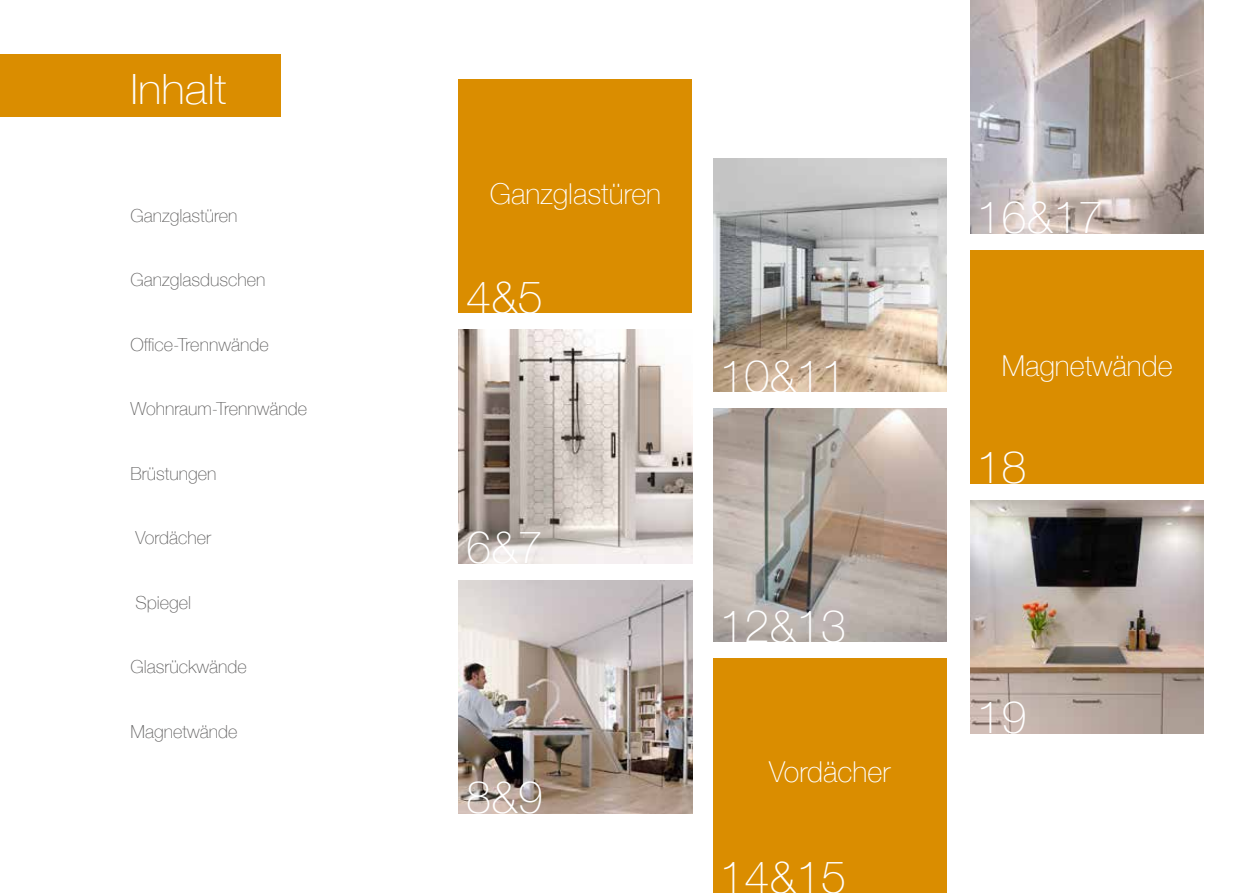
<style>
.page{position:relative;width:1259px;height:893px;background:#fff}
.page>*{position:absolute;margin:0;border:0;box-sizing:border-box;transform-origin:0 0}
.t1{font:100 45px "Helvetica Neue";color:#fff}
.t2{font:100 41.7px "Helvetica Neue";color:#fff;scale:1.08 1}
.t3{font:100 28.8px "Helvetica Neue";color:#fff}
.t4{font:100 18px "Helvetica Neue";color:#646363}
</style>
<div class="page">
<div style="left:0;top:54px;width:281px;height:63px;background:#da8d00"></div>
<img style="left:459px;top:330px;width:233px;height:233px">
<img style="left:459px;top:580px;width:233px;height:233px">
<div style="left:459px;top:80px;width:233px;height:233px;background:#da8d00"></div>
<img style="left:713px;top:159px;width:233px;height:233px">
<img style="left:970px;top:500px;width:234px;height:233px">
<div style="left:713px;top:659px;width:233px;height:234px;background:#da8d00"></div>
<img style="left:713px;top:409px;width:233px;height:233px">
<div style="left:970px;top:250px;width:234px;height:233px;background:#da8d00"></div>
<img style="left:970px;top:0;width:234px;height:233px">
<h2 class="t2" style="left:130px;top:58px;width:91px">Inhalt</h2>
<p class="t4" style="left:130px;top:202px;width:109px">Ganzglastüren</p>
<p class="t4" style="left:130px;top:266px;width:137px">Ganzglasduschen</p>
<p class="t4" style="left:130px;top:331px;width:140px">Office-Trennwände</p>
<p class="t4" style="left:130px;top:395px;width:178px">Wohnraum-Trennwände</p>
<p class="t4" style="left:130px;top:460px;width:88px">Brüstungen</p>
<p class="t4" style="left:135px;top:524px;width:77px">Vordächer</p>
<p class="t4" style="left:135px;top:589px;width:57px">Spiegel</p>
<p class="t4" style="left:130px;top:653px;width:118px">Glasrückwände</p>
<p class="t4" style="left:130px;top:718px;width:108px">Magnetwände</p>
<h3 class="t3" style="left:490px;top:171px;width:173px">Ganzglastüren</h3>
<h1 class="t1" style="left:466px;top:263px;width:78px">4&amp;5</h1>
<h1 class="t1" style="left:466px;top:513px;width:78px">6&amp;7</h1>
<h1 class="t1" style="left:466px;top:763px;width:78px">8&amp;9</h1>
<h1 class="t1" style="left:719px;top:342px;width:128px">10&amp;11</h1>
<h1 class="t1" style="left:719px;top:592px;width:128px">12&amp;13</h1>
<h3 class="t3" style="left:769px;top:750px;width:123px">Vordächer</h3>
<h1 class="t1" style="left:719px;top:843px;width:128px">14&amp;15</h1>
<h1 class="t1" style="left:976px;top:183px;width:128px">16&amp;17</h1>
<h3 class="t3" style="left:1001px;top:344px;width:173px">Magnetwände</h3>
<h1 class="t1" style="left:976px;top:433px;width:52px">18</h1>
<h1 class="t1" style="left:976px;top:683px;width:52px">19</h1>
</div>
